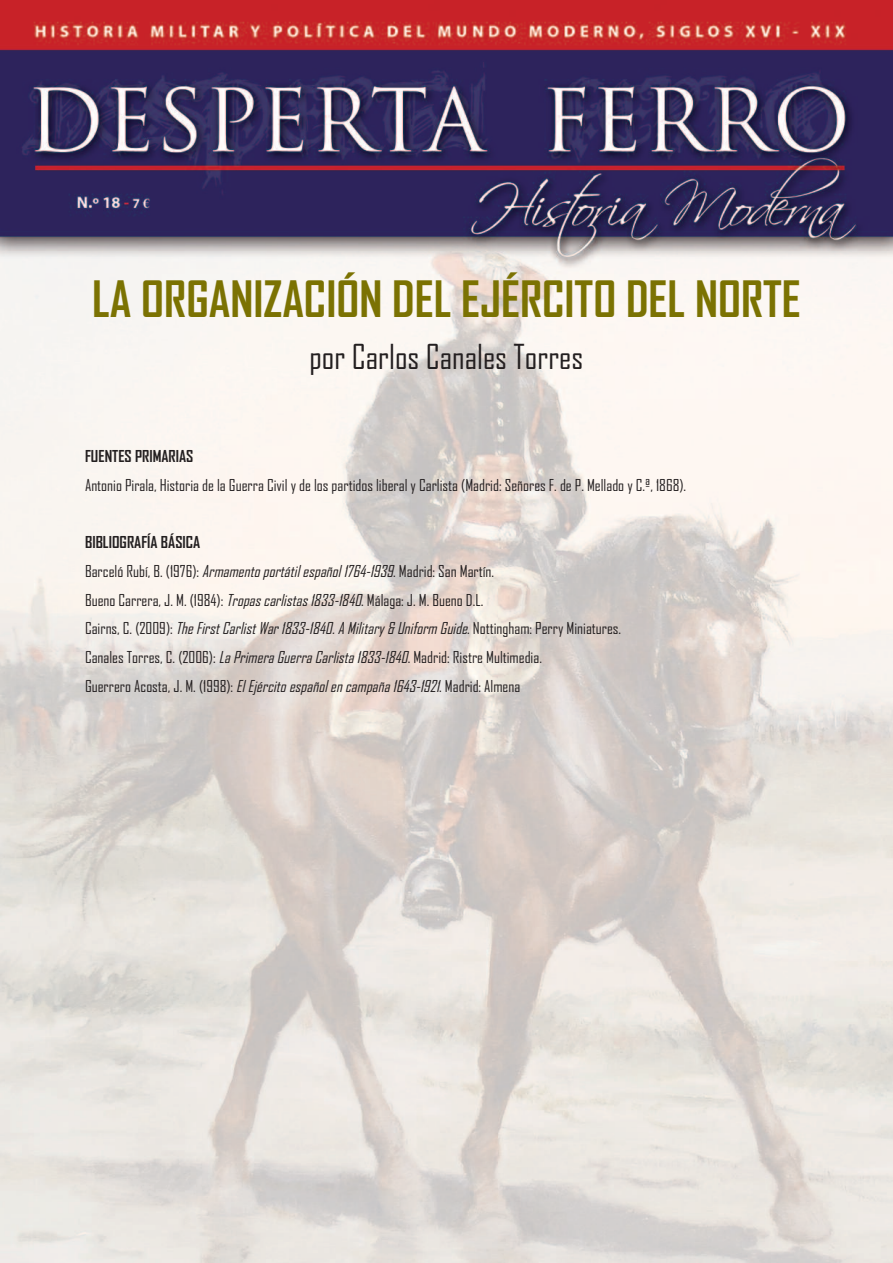
<style>
.page{position:relative;width:893px;height:1263px;background:#fff}
.page>*{position:absolute;margin:0;border:0;box-sizing:border-box;transform-origin:0 0}
.t1{font:700 48px "Agency FB";color:#7b7202}
.t2{font:33px "Agency FB";color:#231f20}
.t3{font:15.75px/28.8px "Agency FB";color:#231f20}
.t4{font:700 15.75px "Agency FB";color:#231f20}
.s1{font-weight:700}
.s2{font-style:italic}
</style>
<div class="page">
<img style="left:0;top:0;width:893px;height:1263px">
<h1 class="t1" style="left:92px;top:273px;width:710px">LA ORGANIZACIÓN DEL EJÉRCITO DEL NORTE</h1>
<h2 class="t2" style="left:310px;top:339px;width:275px">por Carlos Canales Torres</h2>
<p class="t4" style="left:85px;top:447px;width:110px">FUENTES PRIMARIAS</p>
<p class="t3" style="left:85px;top:471px;width:603px">Antonio Pirala, Historia de la Guerra Civil y de los partidos liberal y Carlista (Madrid: Señores F. de P. Mellado y C.ª, 1868).</p>
<p class="t3" style="left:85px;top:528px;width:538px"><span class="s1">BIBLIOGRAFÍA BÁSICA<br></span>Barceló Rubí, B. (1976): <span class="s2">Armamentoportátilespañol1764-1939</span>. Madrid: San Martín.<br>Bueno Carrera, J. M. (1984): <span class="s2">Tropascarlistas1833-1840</span>. Málaga: J. M. Bueno D.L.<br>Cairns, C. (2009): <span class="s2">TheFirstCarlistWar1833-1840.AMilitary&amp;UniformGuide</span>. Nottingham: Perry Miniatures.<br>Canales Torres, C. (2006): <span class="s2">LaPrimeraGuerraCarlista1833-1840</span>. Madrid: Ristre Multimedia.<br>Guerrero Acosta, J. M. (1998): <span class="s2">ElEjércitoespañolencampaña1643-1921</span>. Madrid: Almena</p>
</div>
